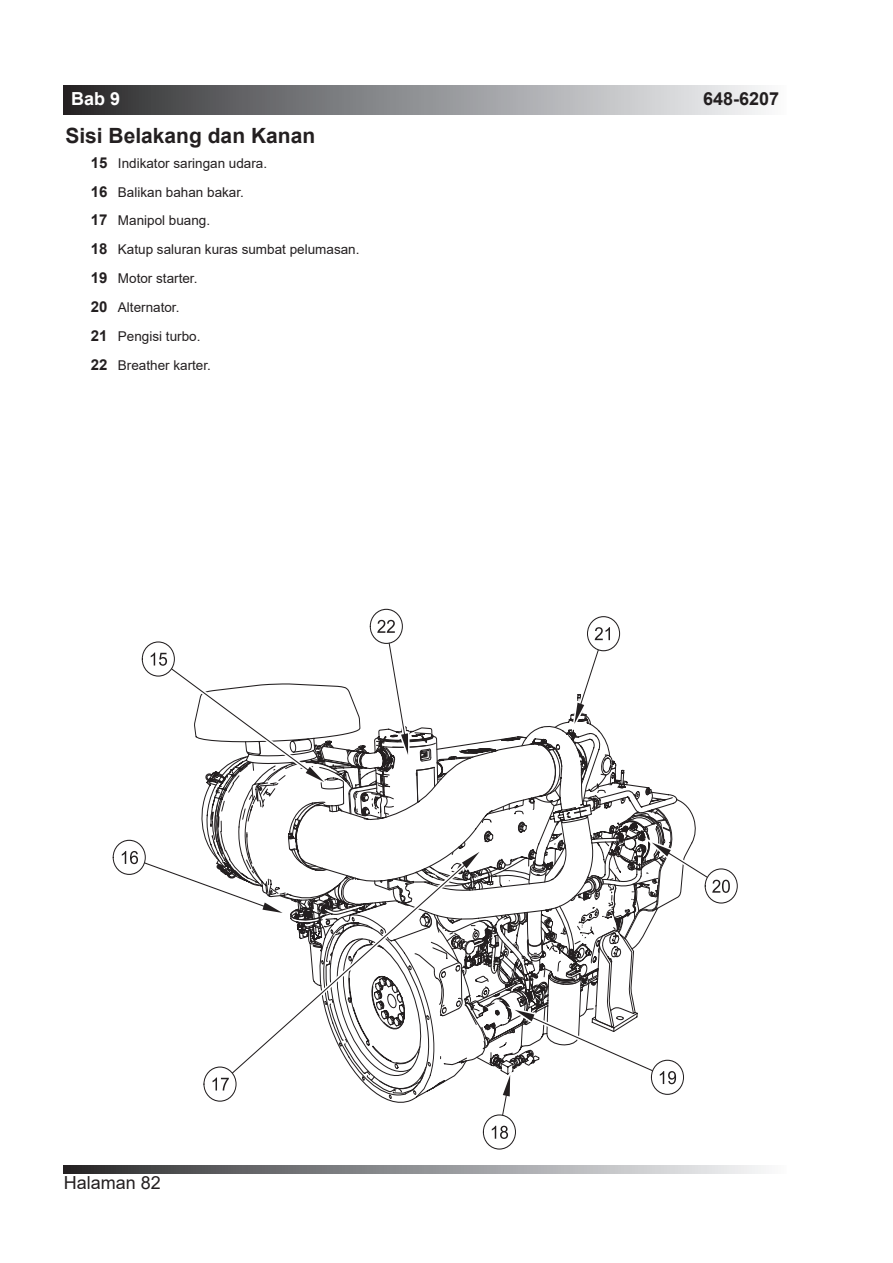
<style>
.page{position:relative;width:893px;height:1263px;background:#fff}
.page>*{position:absolute;margin:0;border:0;box-sizing:border-box;transform-origin:0 0}
.t1{font:700 21px "Arial";color:#231f20}
.t2{font:18px "Arial";color:#231f20}
.t3{font:700 18px "Arial";color:#231f20}
.t4{font:700 18px "Arial";color:#fff}
.t5{font:13.5px/29px "Arial";color:#231f20}
.s1{font-weight:700;font-size:15px}
</style>
<div class="page">
<div style="left:64px;top:85px;width:723px;height:29px;background:linear-gradient(to right,#2b2b2e,#fafbfe)"></div>
<svg style="left:64px;top:1165px;width:700px;height:8px;background:#8f8f92"></svg>
<div style="left:483px;top:1114px;width:33px;height:35px;background:#fff;border:1px solid #231f20;border-radius:50%"></div>
<svg style="left:705px;top:868px;width:33px;height:35px"></svg>
<svg style="left:587px;top:616px;width:33px;height:35px"></svg>
<svg style="left:370px;top:609px;width:33px;height:35px"></svg>
<svg style="left:113px;top:840px;width:33px;height:35px"></svg>
<svg style="left:122px;top:620px;width:608px;height:519px"></svg>
<h2 class="t4" style="left:71px;top:86px;width:51px">Bab 9</h2>
<h2 class="t3" style="left:703px;top:86px;width:78px">648-6207</h2>
<h1 class="t1" style="left:65px;top:121px;width:251px">Sisi Belakang dan Kanan</h1>
<p class="t5" style="left:91px;top:148px;width:270px"><span class="s1">15</span> Indikator saringan udara.<br><span class="s1">16</span> Balikan bahan bakar.<br><span class="s1">17</span> Manipol buang.<br><span class="s1">18</span> Katup saluran kuras sumbat pelumasan.<br><span class="s1">19</span> Motor starter.<br><span class="s1">20</span> Alternator.<br><span class="s1">21</span> Pengisi turbo.<br><span class="s1">22</span> Breather karter.</p>
<h2 class="t2" style="left:64px;top:1170px;width:99px">Halaman 82</h2>
</div>
